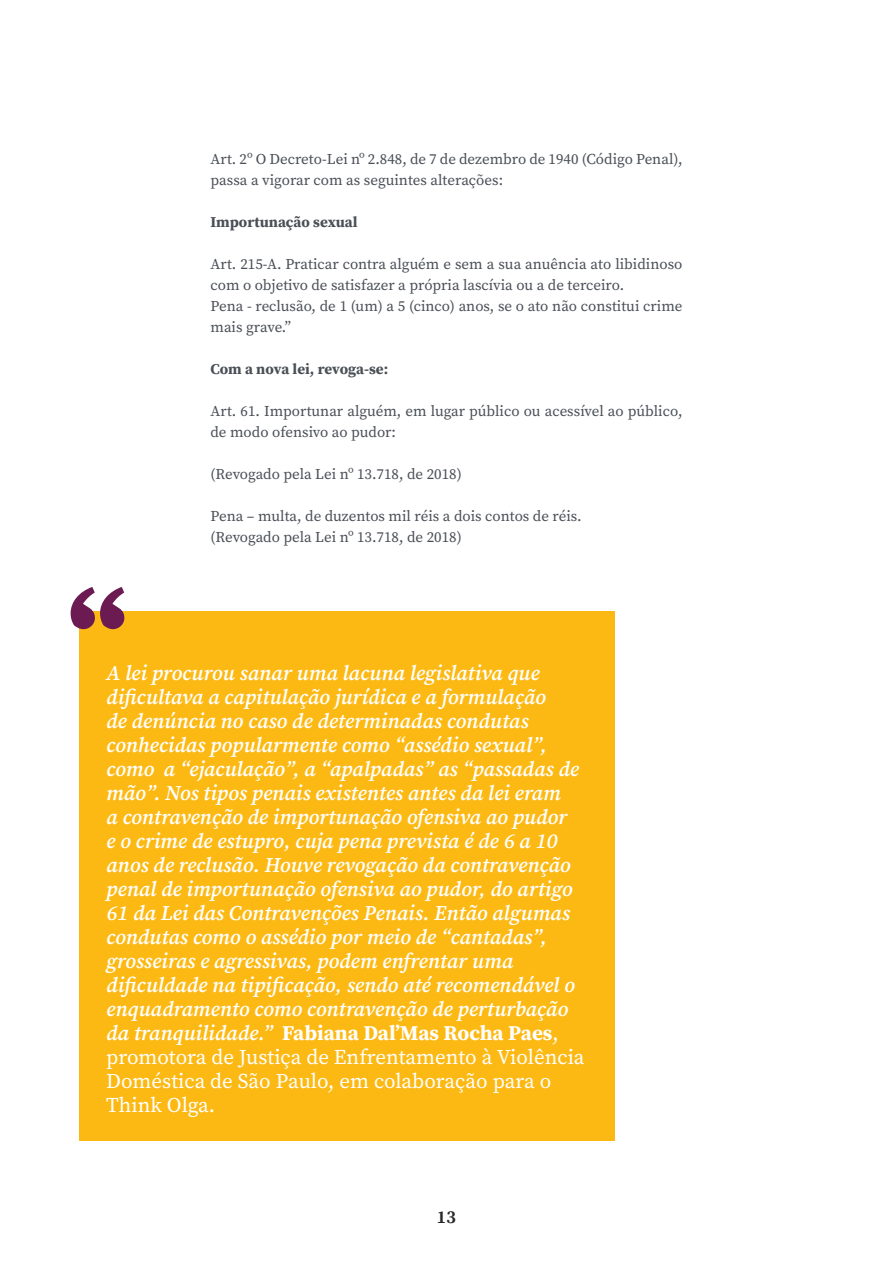
<style>
.page{position:relative;width:893px;height:1263px;background:#fff}
.page>*{position:absolute;margin:0;border:0;box-sizing:border-box;transform-origin:0 0}
.Título{font:135px "Source Serif Variable";color:#6b1a52}
.Olho{font:italic 21px/24px "Source Serif Variable";letter-spacing:.02em;color:#fff}
.t1{font:700 18px "Source Serif Pro";color:#282828}
.Destaque_texto{font:15px/21px "Source Serif Variable";color:#4a4f56}
.Destaque_texto-2{font:15px "Source Serif Variable";letter-spacing:.025em;color:#4a4f56}
.s1{font-style:normal}
</style>
<div class="page">
<div style="left:79px;top:611px;width:535px;height:530px;background:#fdb913"></div>
<p class="Destaque_texto" style="left:210px;top:149px;width:473px">Art. 2º O Decreto-Lei nº 2.848, de 7 de dezembro de 1940 (Código Penal), passa a vigorar com as seguintes alterações:</p>
<p class="Destaque_texto-2" style="left:210px;top:212px;width:148px">Importunação sexual</p>
<p class="Destaque_texto" style="left:210px;top:254px;width:473px">Art. 215-A. Praticar contra alguém e sem a sua anuência ato libidinoso com o objetivo de satisfazer a própria lascívia ou a de terceiro.</p>
<p class="Destaque_texto" style="left:210px;top:296px;width:473px">Pena - reclusão, de 1 (um) a 5 (cinco) anos, se o ato não constitui crime mais grave.”</p>
<p class="Destaque_texto" style="left:210px;top:359px;width:179px">Com a nova lei, revoga-se:</p>
<p class="Destaque_texto" style="left:210px;top:401px;width:473px">Art. 61. Importunar alguém, em lugar público ou acessível ao público, de modo ofensivo ao pudor:</p>
<p class="Destaque_texto" style="left:210px;top:464px;width:253px">(Revogado pela Lei nº 13.718, de 2018)</p>
<p class="Destaque_texto" style="left:210px;top:506px;width:373px">Pena – multa, de duzentos mil réis a dois contos de réis.</p>
<p class="Destaque_texto" style="left:210px;top:527px;width:253px">(Revogado pela Lei nº 13.718, de 2018)</p>
<p class="Título" style="left:68px;top:550px;width:57px">“</p>
<p class="Olho" style="left:106px;top:661px;width:480px">A lei procurou sanar uma lacuna legislativa que dificultava a capitulação jurídica e a formulação<br>de denúncia no caso de determinadas condutas conhecidas popularmente como “assédio sexual”, como a “ejaculação”, a “apalpadas” as “passadas de mão”. Nos tipos penais existentes antes da lei eram<br>a contravenção de importunação ofensiva ao pudor<br>e o crime de estupro, cuja pena prevista é de 6 a 10 anos de reclusão. Houve revogação da contravenção penal de importunação ofensiva ao pudor, do artigo 61 da Lei das Contravenções Penais. Então algumas condutas como o assédio por meio de “cantadas”, grosseiras e agressivas, podem enfrentar uma dificuldade na tipificação, sendo até recomendável o enquadramento como contravenção de perturbação da tranquilidade.” <span class="s1">Fabiana Dal’Mas Rocha Paes, promotora de Justiça de Enfrentamento à Violência Doméstica de São Paulo, em colaboração para o Think Olga.</span></p>
<p class="t1" style="left:437px;top:1206px;width:21px">13</p>
</div>
